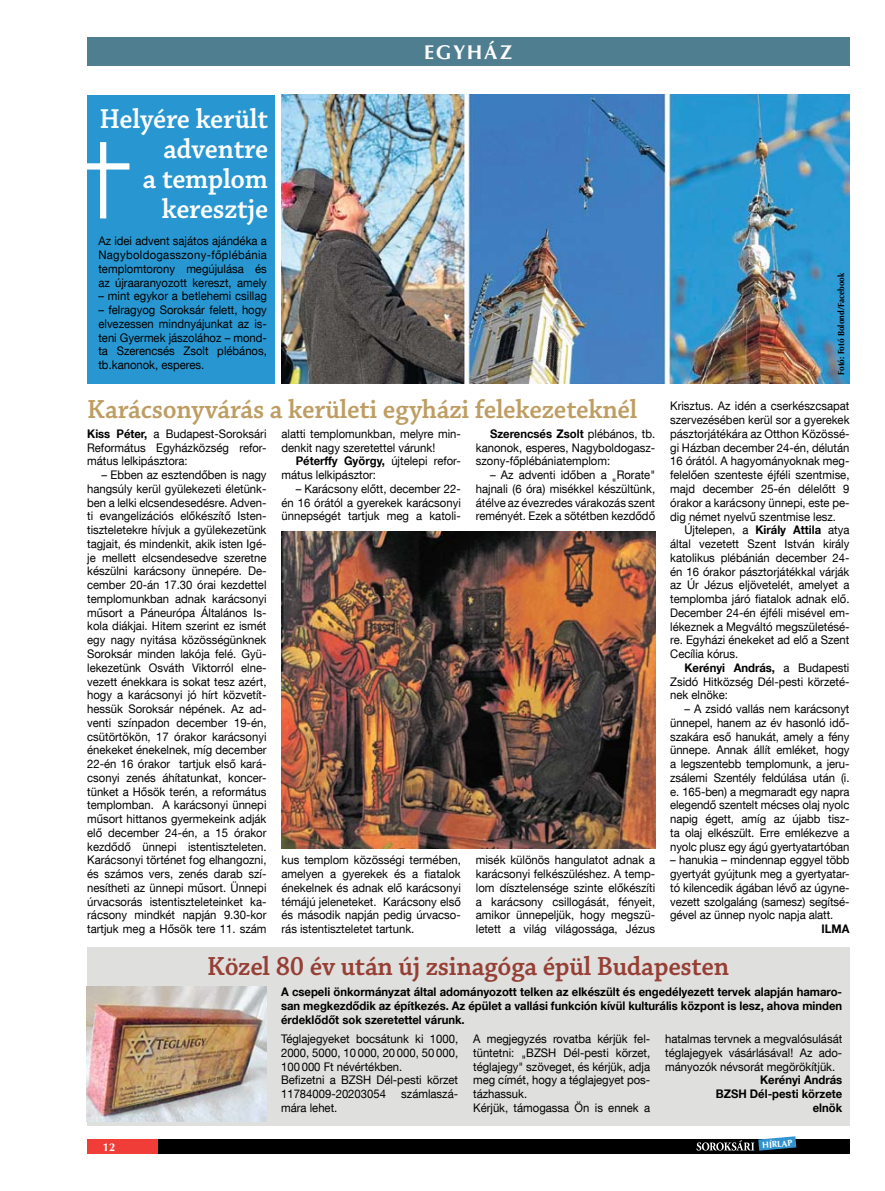
<style>
.page{position:relative;width:885px;height:1191px;background:#fff}
.page>*{position:absolute;margin:0;border:0;box-sizing:border-box;transform-origin:0 0}
.t1{font:28.75px/30px "Chaparral Pro Semibold Capt";letter-spacing:-.01em;color:#fff;text-align:right;scale:.95 1}
.t2{font:27.5px "Chaparral Pro Semibold Capt";letter-spacing:-.01em;color:#be9d62;scale:.95 1}
.t3{font:27.5px "Chaparral Pro Semibold Capt";letter-spacing:-.01em;color:#963f35;scale:.95 1}
.t4{font:700 20px "Optima";letter-spacing:.085em;color:#fff}
.t5{font:11.88px/13.8px "Helvetica Neue LT Com";color:#000;text-align:justify;scale:.95 1}
.t6{font:700 11.88px/13.8px "Helvetica Neue LT Com";color:#000;text-align:justify;scale:.95 1}
.t7{font:700 11.25px "Optima";color:#fff}
.t8{font:700 8.75px "Optima CE";color:#000;scale:.95 1}
.t9{font:700 8.75px "Optima CE";color:#fff}
.s1{font-weight:700}
</style>
<div class="page">
<div style="left:87px;top:946px;width:762px;height:179px;background:#dfdfde"></div>
<div style="left:87px;top:1139px;width:762px;height:14px;background:#000"></div>
<div style="left:87px;top:1139px;width:71px;height:14px;background:#f13d37"></div>
<svg style="left:696px;top:1136px;width:99px;height:14px"></svg>
<div style="left:87px;top:37px;width:762px;height:29px;background:#507e91"></div>
<img style="left:281px;top:531px;width:374px;height:317px">
<img style="left:87px;top:986px;width:180px;height:135px">
<div style="left:87px;top:95px;width:188px;height:288px;background:#2897d1"></div>
<img style="left:281px;top:95px;width:568px;height:288px">
<div style="left:47px;top:163px;width:82px;height:6px;background:#fff"></div>
<div style="left:100px;top:142px;width:6px;height:76px;background:#fff"></div>
<h3 class="t4" style="left:424px;top:40px;width:89px">EGYHÁZ</h3>
<h1 class="t1" style="left:99px;top:105px;width:179px">Helyére került adventre<br>a templom keresztje</h1>
<p class="t5" style="left:98px;top:234px;width:179px">Az idei advent sajátos ajándéka a Nagyboldogasszony-főplébánia templomtorony megújulása és az újraaranyozott kereszt, amely</p>
<p class="t5" style="left:98px;top:289px;width:179px">– mint egykor a betlehemi csillag</p>
<p class="t5" style="left:98px;top:303px;width:179px">– felragyog Soroksár felett, hogy elvezessen mindnyájunkat az is&shy;teni Gyermek jászolához – mond&shy;ta Szerencsés Zsolt plébános, tb.kanonok, esperes.</p>
<h2 class="t2" style="left:87px;top:393px;width:580px">Karácsonyvárás a kerületi egyházi felekezeteknél</h2>
<p class="t5" style="left:87px;top:426px;width:190px"><span class="s1">Kiss Péter,</span> a Budapest-Soroksári Református Egyházközség refor&shy;mátus lelkipásztora:</p>
<p class="t5" style="left:87px;top:468px;width:190px;text-indent:14px">– Ebben az esztendőben is nagy hangsúly kerül gyülekezeti életünk&shy;ben a lelki elcsendesedésre. Adven&shy;ti evangelizációs előkészítő Isten&shy;tiszteletekre hívjuk a gyülekezetünk tagjait, és mindenkit, akik isten Igé&shy;je mellett elcsendesedve szeretne készülni karácsony ünnepére. De&shy;cember 20-án 17.30 órai kezdettel templomunkban adnak karácsonyi műsort a Páneurópa Általános Is&shy;kola diákjai. Hitem szerint ez ismét egy nagy nyitása közösségünknek Soroksár minden lakója felé. Gyü&shy;lekezetünk Osváth Viktorról elne&shy;vezett énekkara is sokat tesz azért, hogy a karácsonyi jó hírt közvetít&shy;hessük Soroksár népének. Az ad&shy;venti színpadon december 19-én, csütörtökön, 17 órakor karácsonyi énekeket énekelnek, míg december 22-én 16 órakor tartjuk első kará&shy;csonyi zenés áhítatunkat, koncer&shy;tünket a Hősök terén, a református templomban. A karácsonyi ünnepi műsort hittanos gyermekeink adják elő december 24-én, a 15 órakor kezdődő ünnepi istentiszteleten.<br>Karácsonyi történet fog elhangozni, és számos vers, zenés darab szí&shy;nesítheti az ünnepi műsort. Ünnepi úrvacsorás istentiszteleteinket ka&shy;rácsony mindkét napján 9.30-kor tartjuk meg a Hősök tere 11. szám</p>
<p class="t5" style="left:475px;top:426px;width:190px;text-indent:14px"><span class="s1">Szerencsés Zsolt</span> plébános, tb. kanonok, esperes, Nagyboldogasz&shy;szony-főplébániatemplom:</p>
<p class="t5" style="left:490px;top:468px;width:124px">– Az adventi időben a</p>
<p class="t5" style="left:611px;top:475px;width:7px">"</p>
<p class="t5" style="left:281px;top:426px;width:190px">alatti templomunkban, melyre min&shy;denkit nagy szeretettel várunk!</p>
<p class="t5" style="left:281px;top:454px;width:190px;text-indent:14px"><span class="s1">Péterffy György,</span> újtelepi refor&shy;mátus lelkipásztor:</p>
<p class="t5" style="left:281px;top:481px;width:190px;text-indent:14px">– Karácsony előtt, december 22- én 16 órától a gyerekek karácsonyi ünnepségét tartjuk meg a katoli-</p>
<p class="t5" style="left:475px;top:468px;width:190px;text-indent:141px">Rorate" hajnali (6 óra) misékkel készültünk, átélve az évezredes várakozás szent reményét. Ezek a sötétben kezdődő</p>
<p class="t5" style="left:281px;top:853px;width:190px">kus templom közösségi termében, amelyen a gyerekek és a fiatalok énekelnek és adnak elő karácsonyi témájú jeleneteket. Karácsony első és második napján pedig úrvacso&shy;rás istentiszteletet tartunk.</p>
<p class="t5" style="left:475px;top:853px;width:190px">misék különös hangulatot adnak a karácsonyi felkészüléshez. A temp&shy;lom dísztelensége szinte előkészíti a karácsony csillogását, fényeit, amikor ünnepeljük, hogy megszü&shy;letett a világ világossága, Jézus</p>
<p class="t8" style="left:835px;top:375px;width:109px;rotate:-90deg">Fotó: Fotó Bolond/Facebook</p>
<p class="t5" style="left:669px;top:399px;width:190px">Krisztus. Az idén a cserkészcsapat szervezésében kerül sor a gyerekek pásztorjátékára az Otthon Közössé&shy;gi Házban december 24-én, délután 16 órától. A hagyományoknak meg&shy;felelően szenteste éjféli szentmise, majd december 25-én délelőtt 9 órakor a karácsony ünnepi, este pe&shy;dig német nyelvű szentmise lesz.</p>
<p class="t5" style="left:669px;top:523px;width:190px;text-indent:14px">Újtelepen, a <span class="s1">Király Attila</span> atya által vezetett Szent István király katolikus plébánián december 24- én 16 órakor pásztorjátékkal várják az Úr Jézus eljövetelét, amelyet a templomba járó fiatalok adnak elő.<br>December 24-én éjféli misével em&shy;lékeznek a Megváltó megszületésé&shy;re. Egyházi énekeket ad elő a Szent Cecília kórus.</p>
<p class="t5" style="left:669px;top:660px;width:190px;text-indent:14px"><span class="s1">Kerényi András,</span> a Budapesti Zsidó Hitközség Dél-pesti körzeté&shy;nek elnöke:</p>
<p class="t5" style="left:669px;top:701px;width:190px;text-indent:14px">– A zsidó vallás nem karácsonyt ünnepel, hanem az év hasonló idő&shy;szakára eső hanukát, amely a fény ünnepe. Annak állít emléket, hogy a legszentebb templomunk, a jeru&shy;zsálemi Szentély feldúlása után (i. e. 165-ben) a megmaradt egy napra elegendő szentelt mécses olaj nyolc napig égett, amíg az újabb tisz&shy;ta olaj elkészült. Erre emlékezve a nyolc plusz egy ágú gyertyatartóban</p>
<p class="t5" style="left:669px;top:853px;width:190px">– hanukia – mindennap eggyel több gyertyát gyújtunk meg a gyertyatar&shy;tó kilencedik ágában lévő az úgyne&shy;vezett szolgaláng (samesz) segítsé&shy;gével az ünnep nyolc napja alatt.</p>
<p class="t6" style="left:821px;top:921px;width:31px">ILMA</p>
<h2 class="t3" style="left:207px;top:950px;width:550px">Közel 80 év után új zsinagóga épül Budapesten</h2>
<p class="t6" style="left:281px;top:984px;width:592px">A csepeli önkormányzat által adományozott telken az elkészült és engedélyezett tervek alapján hamaro&shy;san megkezdődik az építkezés. Az épület a vallási funkción kívül kulturális központ is lesz, ahova minden érdeklődőt sok szeretettel várunk.</p>
<p class="t5" style="left:281px;top:1031px;width:188px;text-align:left">Téglajegyeket bocsátunk ki 1000,<br>2000, 5000, 10 000, 20 000, 50 000,<br>100 000 Ft névértékben.<br>Befizetni a BZSH Dél-pesti körzet<br>11784009-20203054</p>
<p class="t5" style="left:473px;top:1031px;width:188px">A megjegyzés rovatba kérjük fel&shy;tüntetni:</p>
<p class="t5" style="left:521px;top:1053px;width:7px">"</p>
<p class="t5" style="left:665px;top:1031px;width:188px">hatalmas tervnek a megvalósulását téglajegyek vásárlásával! Az ado&shy;mányozók névsorát megörökítjük.</p>
<p class="t6" style="left:715px;top:1073px;width:135px;text-align:right">Kerényi András<br>BZSH Dél-pesti körzete elnök</p>
<p class="t5" style="left:473px;top:1045px;width:188px;text-align:left;text-indent:53px">BZSH Dél-pesti körzet, téglajegy" szöveget, és kérjük, adja meg címét, hogy a téglajegyet pos&shy;tázhassuk.<br>Kérjük, támogassa Ön is ennek a</p>
<p class="t5" style="left:401px;top:1086px;width:61px">számlaszá-</p>
<p class="t5" style="left:281px;top:1100px;width:61px">mára lehet.</p>
<p class="t7" style="left:103px;top:1140px;width:14px">12</p>
<p class="t9" style="left:761px;top:1139px;width:32px;rotate:-5deg">HÍRLAP</p>
</div>
